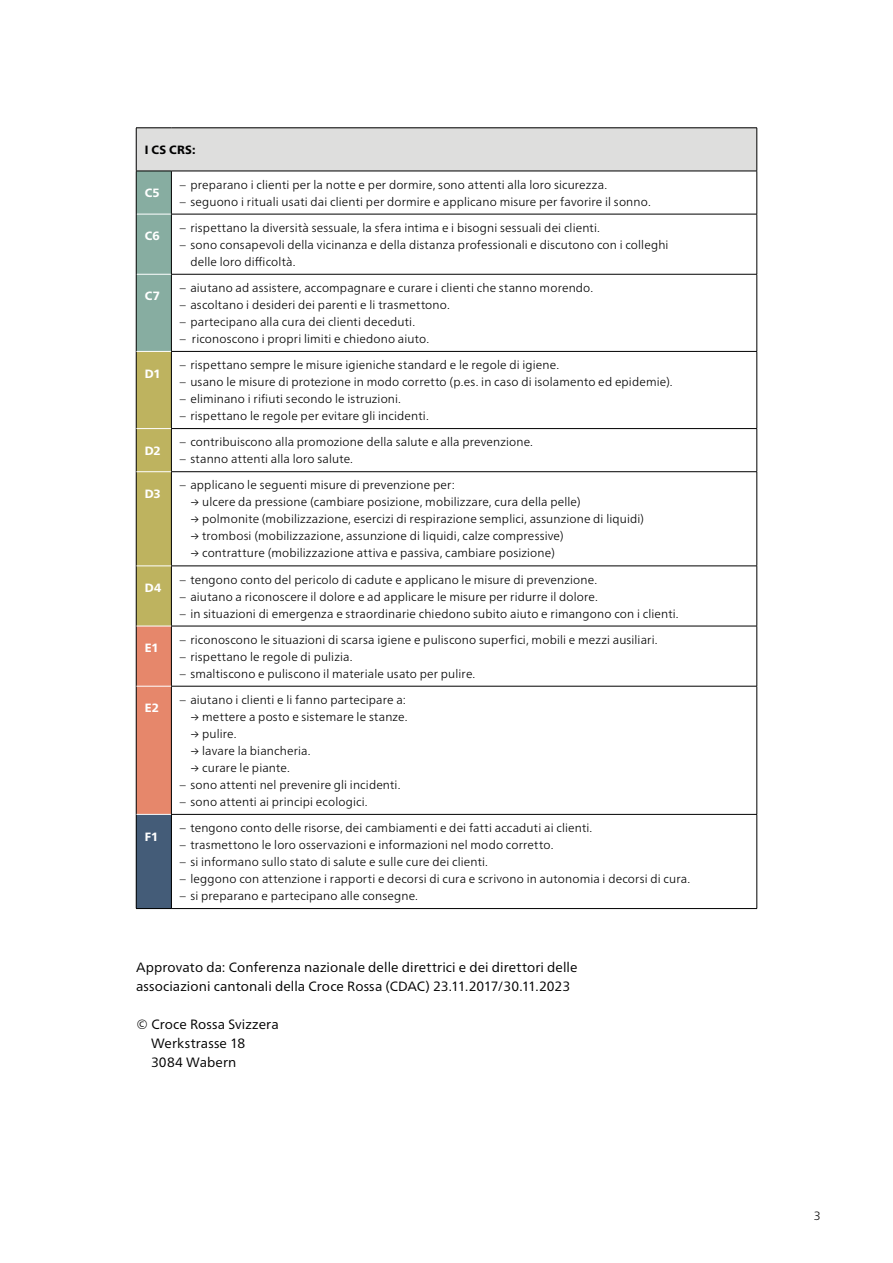
<style>
.page{position:relative;width:893px;height:1263px;background:#fff}
.page>*{position:absolute;margin:0;border:0;box-sizing:border-box;transform-origin:0 0}
.GT_9pt{font:13.5px/19.2px "Frutiger Neue LTW1 G";letter-spacing:.005em;color:#000}
.Tabelle_GT{font:300 12px/17px "Frutiger Neue LTW1 G";letter-spacing:.01em;color:#000}
.Tabelle_GT_bold{font:800 12px "Frutiger Neue LTW1 G";letter-spacing:.005em;color:#fff}
.Tabelle_GT_bold-2{font:800 12px "Frutiger Neue LTW1 G";color:#000}
</style>
<div class="page">
<div style="left:136px;top:128px;width:621px;height:43px;background:#dededd"></div>
<svg style="left:137px;top:172px;width:34px;height:642px;background:#baa475"></svg>
<div style="left:136px;top:814px;width:35px;height:94px;background:#445c78"></div>
<hr style="left:136px;top:908px;width:35px;height:1px;background:#000">
<hr style="left:136px;top:214px;width:35px;height:1px;background:#fff">
<hr style="left:136px;top:274px;width:35px;height:1px;background:#fff">
<hr style="left:136px;top:171px;width:1px;height:43px;background:#000">
<hr style="left:171px;top:171px;width:1px;height:43px;background:#000">
<hr style="left:136px;top:214px;width:1px;height:60px;background:#000">
<hr style="left:171px;top:214px;width:1px;height:60px;background:#000">
<hr style="left:136px;top:274px;width:1px;height:77px;background:#000">
<hr style="left:171px;top:274px;width:1px;height:77px;background:#000">
<hr style="left:136px;top:351px;width:1px;height:78px;background:#000">
<hr style="left:171px;top:352px;width:1px;height:76px;background:#000">
<hr style="left:136px;top:429px;width:1px;height:43px;background:#000">
<hr style="left:171px;top:429px;width:1px;height:42px;background:#000">
<hr style="left:136px;top:472px;width:1px;height:94px;background:#000">
<hr style="left:171px;top:472px;width:1px;height:94px;background:#000">
<hr style="left:136px;top:566px;width:1px;height:60px;background:#000">
<hr style="left:171px;top:566px;width:1px;height:60px;background:#000">
<hr style="left:136px;top:626px;width:1px;height:60px;background:#000">
<hr style="left:171px;top:626px;width:1px;height:60px;background:#000">
<hr style="left:136px;top:686px;width:1px;height:128px;background:#000">
<hr style="left:171px;top:686px;width:1px;height:128px;background:#000">
<hr style="left:136px;top:814px;width:1px;height:94px;background:#000">
<hr style="left:171px;top:815px;width:1px;height:93px;background:#000">
<hr style="left:136px;top:128px;width:35px;height:1px;background:#000">
<hr style="left:136px;top:128px;width:1px;height:43px;background:#000">
<hr style="left:171px;top:128px;width:586px;height:1px;background:#000">
<hr style="left:136px;top:171px;width:35px;height:1px;background:#000">
<hr style="left:171px;top:171px;width:586px;height:1px;background:#000">
<hr style="left:136px;top:351px;width:35px;height:1px;background:#fff">
<hr style="left:136px;top:428px;width:35px;height:1px;background:#fff">
<hr style="left:136px;top:471px;width:35px;height:1px;background:#fff">
<hr style="left:136px;top:566px;width:35px;height:1px;background:#fff">
<hr style="left:136px;top:626px;width:35px;height:1px;background:#fff">
<hr style="left:136px;top:686px;width:35px;height:1px;background:#fff">
<hr style="left:136px;top:814px;width:35px;height:1px;background:#fff">
<hr style="left:757px;top:171px;width:1px;height:43px;background:#000">
<hr style="left:757px;top:214px;width:1px;height:60px;background:#000">
<hr style="left:757px;top:274px;width:1px;height:77px;background:#000">
<hr style="left:757px;top:352px;width:1px;height:76px;background:#000">
<hr style="left:757px;top:429px;width:1px;height:42px;background:#000">
<hr style="left:757px;top:472px;width:1px;height:94px;background:#000">
<hr style="left:757px;top:566px;width:1px;height:60px;background:#000">
<hr style="left:757px;top:626px;width:1px;height:60px;background:#000">
<hr style="left:757px;top:686px;width:1px;height:128px;background:#000">
<hr style="left:757px;top:815px;width:1px;height:93px;background:#000">
<hr style="left:757px;top:128px;width:1px;height:43px;background:#000">
<hr style="left:171px;top:214px;width:586px;height:1px;background:#000">
<hr style="left:171px;top:274px;width:586px;height:1px;background:#000">
<hr style="left:171px;top:351px;width:586px;height:1px;background:#000">
<hr style="left:171px;top:428px;width:586px;height:1px;background:#000">
<hr style="left:171px;top:471px;width:586px;height:1px;background:#000">
<hr style="left:171px;top:566px;width:586px;height:1px;background:#000">
<hr style="left:171px;top:626px;width:586px;height:1px;background:#000">
<hr style="left:171px;top:686px;width:586px;height:1px;background:#000">
<hr style="left:171px;top:814px;width:586px;height:1px;background:#000">
<hr style="left:171px;top:908px;width:586px;height:1px;background:#000">
<p class="Tabelle_GT_bold-2" style="left:145px;top:143px;width:52px">I CS CRS:</p>
<p class="Tabelle_GT_bold" style="left:145px;top:186px;width:17px">C5</p>
<p class="Tabelle_GT" style="left:180px;top:176px;width:429px">– preparano i clienti per la notte e per dormire, sono attenti alla loro sicurezza.</p>
<p class="Tabelle_GT" style="left:180px;top:193px;width:472px">– seguono i rituali usati dai clienti per dormire e applicano misure per favorire il sonno.</p>
<p class="Tabelle_GT_bold" style="left:145px;top:229px;width:17px">C6</p>
<p class="Tabelle_GT_bold" style="left:145px;top:289px;width:17px">C7</p>
<p class="Tabelle_GT_bold" style="left:145px;top:366px;width:18px">D1</p>
<p class="Tabelle_GT_bold" style="left:145px;top:443px;width:18px">D2</p>
<p class="Tabelle_GT_bold" style="left:145px;top:486px;width:18px">D3</p>
<p class="Tabelle_GT_bold" style="left:145px;top:581px;width:18px">D4</p>
<p class="Tabelle_GT_bold" style="left:145px;top:641px;width:16px">E1</p>
<p class="Tabelle_GT_bold" style="left:145px;top:701px;width:16px">E2</p>
<p class="Tabelle_GT_bold" style="left:145px;top:829px;width:15px">F1</p>
<p class="Tabelle_GT" style="left:180px;top:219px;width:422px">– rispettano la diversità sessuale, la sfera intima e i bisogni sessuali dei clienti.</p>
<p class="Tabelle_GT" style="left:190px;top:236px;width:480px;text-indent:-10px">– sono consapevoli della vicinanza e della distanza professionali e discutono con i colleghi delle loro difficoltà.</p>
<p class="Tabelle_GT" style="left:180px;top:279px;width:415px">– aiutano ad assistere, accompagnare e curare i clienti che stanno morendo.</p>
<p class="Tabelle_GT" style="left:180px;top:296px;width:272px">– ascoltano i desideri dei parenti e li trasmettono.</p>
<p class="Tabelle_GT" style="left:180px;top:313px;width:237px">– partecipano alla cura dei clienti deceduti.</p>
<p class="Tabelle_GT" style="left:180px;top:330px;width:251px">– riconoscono i propri limiti e chiedono aiuto.</p>
<p class="Tabelle_GT" style="left:180px;top:356px;width:381px">– rispettano sempre le misure igieniche standard e le regole di igiene.</p>
<p class="Tabelle_GT" style="left:180px;top:373px;width:494px">– usano le misure di protezione in modo corretto (p.es. in caso di isolamento ed epidemie).</p>
<p class="Tabelle_GT" style="left:180px;top:390px;width:223px">– eliminano i rifiuti secondo le istruzioni.</p>
<p class="Tabelle_GT" style="left:180px;top:407px;width:250px">– rispettano le regole per evitare gli incidenti.</p>
<p class="Tabelle_GT" style="left:180px;top:433px;width:355px">– contribuiscono alla promozione della salute e alla prevenzione.</p>
<p class="Tabelle_GT" style="left:180px;top:450px;width:175px">– stanno attenti alla loro salute.</p>
<p class="Tabelle_GT" style="left:180px;top:477px;width:276px">– applicano le seguenti misure di prevenzione per:</p>
<p class="Tabelle_GT" style="left:190px;top:494px;width:392px">→ ulcere da pressione (cambiare posizione, mobilizzare, cura della pelle)</p>
<p class="Tabelle_GT" style="left:190px;top:511px;width:455px">→ polmonite (mobilizzazione, esercizi di respirazione semplici, assunzione di liquidi)</p>
<p class="Tabelle_GT" style="left:190px;top:528px;width:375px">→ trombosi (mobilizzazione, assunzione di liquidi, calze compressive)</p>
<p class="Tabelle_GT" style="left:190px;top:545px;width:366px">→ contratture (mobilizzazione attiva e passiva, cambiare posizione)</p>
<p class="Tabelle_GT" style="left:180px;top:571px;width:419px">– tengono conto del pericolo di cadute e applicano le misure di prevenzione.</p>
<p class="Tabelle_GT" style="left:180px;top:588px;width:420px">– aiutano a riconoscere il dolore e ad applicare le misure per ridurre il dolore.</p>
<p class="Tabelle_GT" style="left:180px;top:605px;width:500px">– in situazioni di emergenza e straordinarie chiedono subito aiuto e rimangono con i clienti.</p>
<p class="Tabelle_GT" style="left:180px;top:631px;width:479px">– riconoscono le situazioni di scarsa igiene e puliscono superfici, mobili e mezzi ausiliari.</p>
<p class="Tabelle_GT" style="left:180px;top:648px;width:174px">– rispettano le regole di pulizia.</p>
<p class="Tabelle_GT" style="left:180px;top:665px;width:297px">– smaltiscono e puliscono il materiale usato per pulire.</p>
<p class="Tabelle_GT" style="left:180px;top:691px;width:227px">– aiutano i clienti e li fanno partecipare a:</p>
<p class="Tabelle_GT" style="left:190px;top:708px;width:219px">→ mettere a posto e sistemare le stanze.</p>
<p class="Tabelle_GT" style="left:190px;top:725px;width:48px">→ pulire.</p>
<p class="Tabelle_GT" style="left:190px;top:742px;width:122px">→ lavare la biancheria.</p>
<p class="Tabelle_GT" style="left:190px;top:759px;width:101px">→ curare le piante.</p>
<p class="Tabelle_GT" style="left:180px;top:776px;width:222px">– sono attenti nel prevenire gli incidenti.</p>
<p class="Tabelle_GT" style="left:180px;top:793px;width:189px">– sono attenti ai principi ecologici.</p>
<p class="Tabelle_GT" style="left:180px;top:819px;width:414px">– tengono conto delle risorse, dei cambiamenti e dei fatti accaduti ai clienti.</p>
<p class="Tabelle_GT" style="left:180px;top:836px;width:375px">– trasmettono le loro osservazioni e informazioni nel modo corretto.</p>
<p class="Tabelle_GT" style="left:180px;top:853px;width:310px">– si informano sullo stato di salute e sulle cure dei clienti.</p>
<p class="Tabelle_GT" style="left:180px;top:870px;width:512px">– leggono con attenzione i rapporti e decorsi di cura e scrivono in autonomia i decorsi di cura.</p>
<p class="Tabelle_GT" style="left:180px;top:887px;width:240px">– si preparano e partecipano alle consegne.</p>
<p class="GT_9pt" style="left:136px;top:957px;width:443px">Approvato da: Conferenza nazionale delle direttrici e dei direttori delle associazioni cantonali della Croce Rossa (CDAC) 23.11.2017/30.11.2023</p>
<p class="GT_9pt" style="left:136px;top:1015px;width:144px">© Croce Rossa Svizzera</p>
<p class="GT_9pt" style="left:151px;top:1034px;width:96px">Werkstrasse 18</p>
<p class="GT_9pt" style="left:151px;top:1053px;width:87px">3084 Wabern</p>
<p class="Tabelle_GT" style="left:814px;top:1208px;width:8px">3</p>
</div>
